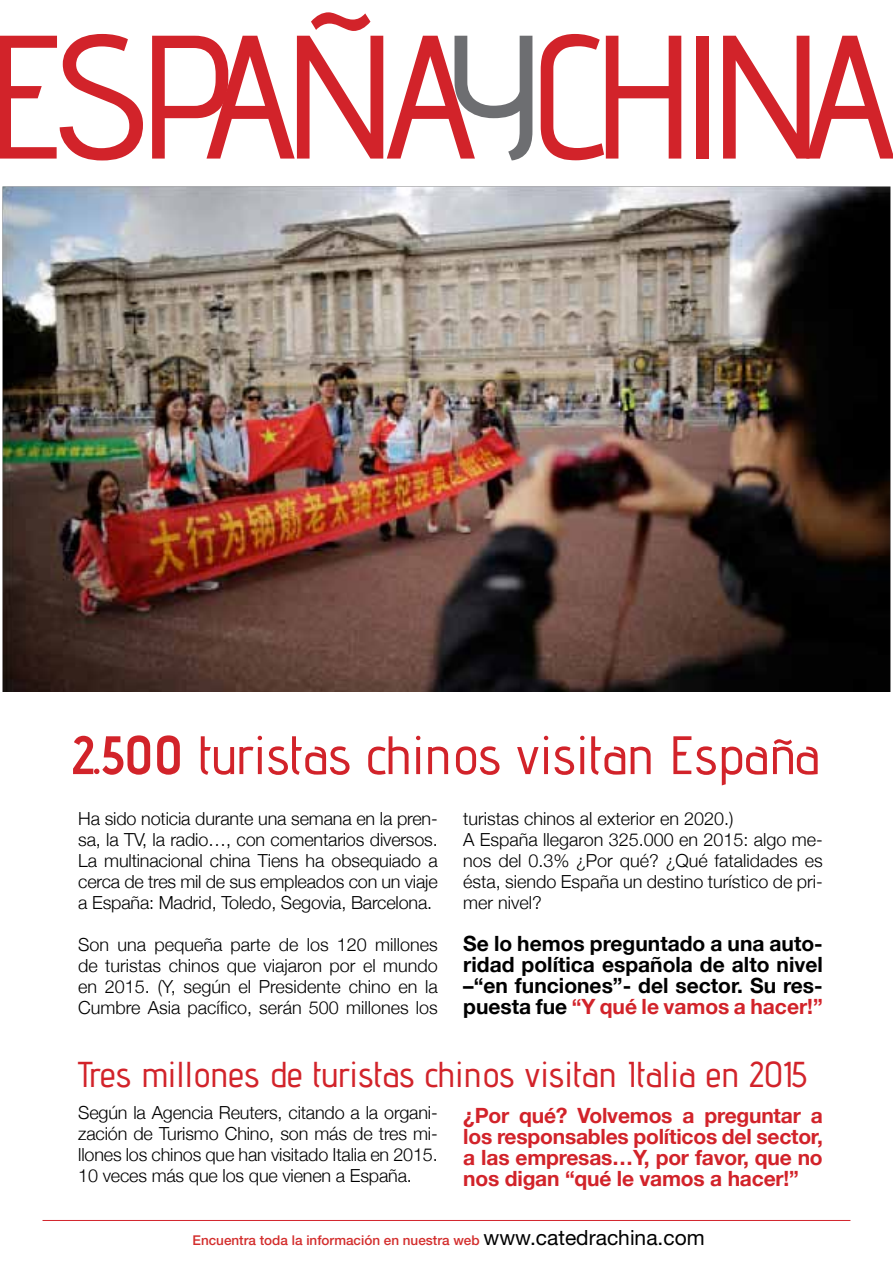
<style>
.page{position:relative;width:893px;height:1263px;background:#fff}
.page>*{position:absolute;margin:0;border:0;box-sizing:border-box;transform-origin:0 0}
.t1{font:500 175.5px "Advent Pro";letter-spacing:-.075em;color:#d2232a}
.t2{font:500 54px "Advent Pro";color:#d2232a}
.t3{font:500 36px "Advent Pro";color:#d2232a}
.t4{font:700 21px/21px "Helvetica Neue";color:#000;text-align:justify}
.t5{font:700 21px/21px "Helvetica Neue";letter-spacing:-.01em;color:#d2232a;text-align:justify}
.t6{font:300 18px/21px "Helvetica Neue";color:#000;text-align:justify}
.t7{font:500 13.5px "Helvetica Neue LT Std";color:#d32d2c}
.s1{color:#6d6e71}
.s2{font-weight:700}
.s3{color:#d2232a}
.s4{font-weight:400;font-size:21px;color:#000}
</style>
<div class="page">
<hr style="left:43px;top:1220px;width:807px;height:1px;background:#d2232a">
<img style="left:2px;top:186px;width:889px;height:505px">
<h1 class="t1" style="left:-15px;top:-10px;width:913px">ESPAÑA<span class="s1">Y</span>CHlNA</h1>
<h2 class="t2" style="left:72px;top:722px;width:749px"><span class="s2">2.500</span> turistas chinos visitan España</h2>
<p class="t6" style="left:78px;top:807px;width:361px">Ha sido noticia durante una semana en la pren&shy;sa, la TV, la radio…, con comentarios diversos.<br>La multinacional china Tiens ha obsequiado a cerca de tres mil de sus empleados con un viaje a España: Madrid, Toledo, Segovia, Barcelona.</p>
<p class="t6" style="left:78px;top:933px;width:361px">Son una pequeña parte de los 120 millones de turistas chinos que viajaron por el mundo en 2015. (Y, según el Presidente chino en la Cumbre Asia pacífico, serán 500 millones los</p>
<p class="t6" style="left:463px;top:807px;width:361px;text-align:left">turistas chinos al exterior en 2020.)<br>A España llegaron 325.000 en 2015: algo me&shy;nos del 0.3% ¿Por qué? ¿Qué fatalidades es ésta, siendo España un destino turístico de pri&shy;mer nivel?</p>
<p class="t4" style="left:463px;top:934px;width:361px">Se lo hemos preguntado a una auto&shy;ridad política española de alto nivel –“en funciones”- del sector. Su res&shy;puesta fue <span class="s3">“Y qué le vamos a hacer!”</span></p>
<h3 class="t3" style="left:78px;top:1052px;width:730px">Tres millones de turistas chinos visitan Italia en 2015</h3>
<p class="t6" style="left:78px;top:1101px;width:361px">Según la Agencia Reuters, citando a la organi&shy;zación de Turismo Chino, son más de tres mi&shy;llones los chinos que han visitado Italia en 2015.<br>10 veces más que los que vienen a España.</p>
<p class="t5" style="left:463px;top:1105px;width:361px">¿Por qué? Volvemos a preguntar a los responsables políticos del sector, a las empresas…Y, por favor, que no nos digan “qué le vamos a hacer!”</p>
<p class="t7" style="left:193px;top:1231px;width:514px">Encuentra toda la información en nuestra web <span class="s4">www.catedrachina.com</span></p>
</div>
